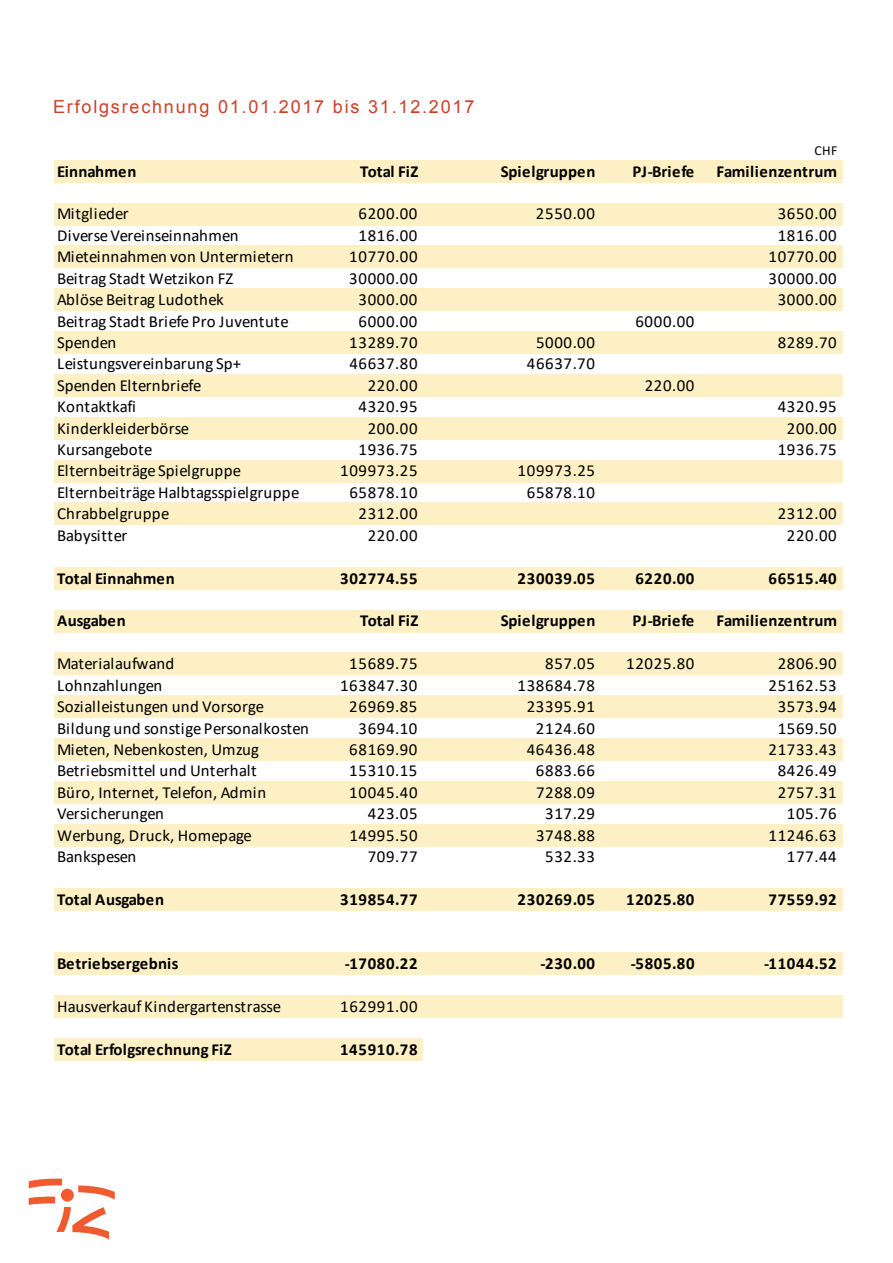
<style>
.page{position:relative;width:893px;height:1263px;background:#fff}
.page>*{position:absolute;margin:0;border:0;box-sizing:border-box;transform-origin:0 0}
.t1{font:18px "Arial";letter-spacing:.1em;color:#ce3f27}
.t2{font:16.8px "Calibri";letter-spacing:.025em;color:#000001}
.t3{font:700 16.8px "Calibri";letter-spacing:.025em;color:#000001}
.t4{font:16.8px "Calibri";letter-spacing:-.005em;color:#000001}
.t5{font:700 16.8px "Calibri";color:#000001}
.t6{font:16.8px "Calibri";color:#000001}
.t7{font:16.8px "Calibri";letter-spacing:-.025em;color:#000001}
.t8{font:13.8px "Calibri";color:#000001}
</style>
<div class="page">
<div style="left:54px;top:160px;width:788px;height:23px;background:#fdf0c4"></div>
<div style="left:54px;top:203px;width:788px;height:22px;background:#fdf0c4"></div>
<div style="left:54px;top:245px;width:788px;height:23px;background:#fdf0c4"></div>
<div style="left:54px;top:288px;width:788px;height:23px;background:#fdf0c4"></div>
<div style="left:54px;top:331px;width:788px;height:23px;background:#fdf0c4"></div>
<div style="left:54px;top:374px;width:788px;height:23px;background:#fdf0c4"></div>
<div style="left:54px;top:417px;width:788px;height:23px;background:#fdf0c4"></div>
<div style="left:54px;top:460px;width:788px;height:23px;background:#fdf0c4"></div>
<div style="left:54px;top:502px;width:788px;height:23px;background:#fdf0c4"></div>
<div style="left:54px;top:567px;width:788px;height:23px;background:#fdf0c4"></div>
<div style="left:54px;top:609px;width:788px;height:23px;background:#fdf0c4"></div>
<div style="left:54px;top:652px;width:788px;height:23px;background:#fdf0c4"></div>
<div style="left:54px;top:695px;width:788px;height:23px;background:#fdf0c4"></div>
<div style="left:54px;top:738px;width:788px;height:23px;background:#fdf0c4"></div>
<div style="left:54px;top:781px;width:788px;height:23px;background:#fdf0c4"></div>
<div style="left:54px;top:824px;width:788px;height:23px;background:#fdf0c4"></div>
<div style="left:54px;top:888px;width:788px;height:23px;background:#fdf0c4"></div>
<div style="left:54px;top:952px;width:788px;height:23px;background:#fdf0c4"></div>
<div style="left:54px;top:995px;width:788px;height:23px;background:#fdf0c4"></div>
<div style="left:54px;top:1038px;width:369px;height:23px;background:#fdf0c4"></div>
<svg style="left:29px;top:1178px;width:86px;height:61px"></svg>
<p class="t1" style="left:53px;top:95px;width:423px">Erfolgsrechnung 01.01.2017 bis 31.12.2017</p>
<p class="t8" style="left:814px;top:141px;width:25px">CHF</p>
<p class="t3" style="left:57px;top:159px;width:81px">Einnahmen</p>
<p class="t5" style="left:360px;top:159px;width:60px">Total FiZ</p>
<p class="t3" style="left:501px;top:159px;width:96px">Spielgruppen</p>
<p class="t3" style="left:632px;top:159px;width:63px">PJ-Briefe</p>
<p class="t3" style="left:716px;top:159px;width:122px">Familienzentrum</p>
<p class="t2" style="left:57px;top:202px;width:73px">Mitglieder</p>
<p class="t2" style="left:358px;top:202px;width:61px">6200.00</p>
<p class="t2" style="left:536px;top:202px;width:61px">2550.00</p>
<p class="t2" style="left:778px;top:202px;width:61px">3650.00</p>
<p class="t2" style="left:57px;top:224px;width:183px">Diverse Vereinseinnahmen</p>
<p class="t2" style="left:358px;top:224px;width:61px">1816.00</p>
<p class="t2" style="left:778px;top:224px;width:61px">1816.00</p>
<p class="t2" style="left:57px;top:245px;width:238px">Mieteinnahmen von Untermietern</p>
<p class="t2" style="left:349px;top:245px;width:70px">10770.00</p>
<p class="t2" style="left:769px;top:245px;width:70px">10770.00</p>
<p class="t2" style="left:57px;top:266px;width:178px">Beitrag Stadt Wetzikon FZ</p>
<p class="t2" style="left:349px;top:266px;width:70px">30000.00</p>
<p class="t2" style="left:769px;top:266px;width:70px">30000.00</p>
<p class="t2" style="left:57px;top:288px;width:168px">Ablöse Beitrag Ludothek</p>
<p class="t2" style="left:358px;top:288px;width:61px">3000.00</p>
<p class="t2" style="left:778px;top:288px;width:61px">3000.00</p>
<p class="t2" style="left:57px;top:309px;width:233px">Beitrag Stadt Briefe Pro Juventute</p>
<p class="t2" style="left:358px;top:309px;width:61px">6000.00</p>
<p class="t2" style="left:635px;top:309px;width:61px">6000.00</p>
<p class="t2" style="left:57px;top:331px;width:61px">Spenden</p>
<p class="t2" style="left:349px;top:331px;width:70px">13289.70</p>
<p class="t2" style="left:536px;top:331px;width:61px">5000.00</p>
<p class="t2" style="left:778px;top:331px;width:61px">8289.70</p>
<p class="t2" style="left:57px;top:352px;width:186px">Leistungsvereinbarung Sp+</p>
<p class="t2" style="left:349px;top:352px;width:70px">46637.80</p>
<p class="t2" style="left:527px;top:352px;width:70px">46637.70</p>
<p class="t2" style="left:57px;top:374px;width:146px">Spenden Elternbriefe</p>
<p class="t2" style="left:368px;top:374px;width:51px">220.00</p>
<p class="t2" style="left:645px;top:374px;width:51px">220.00</p>
<p class="t2" style="left:57px;top:395px;width:80px">Kontaktkafi</p>
<p class="t2" style="left:359px;top:395px;width:61px">4320.95</p>
<p class="t2" style="left:778px;top:395px;width:61px">4320.95</p>
<p class="t2" style="left:57px;top:416px;width:134px">Kinderkleiderbörse</p>
<p class="t2" style="left:368px;top:416px;width:51px">200.00</p>
<p class="t2" style="left:787px;top:416px;width:51px">200.00</p>
<p class="t2" style="left:57px;top:438px;width:97px">Kursangebote</p>
<p class="t2" style="left:359px;top:438px;width:61px">1936.75</p>
<p class="t2" style="left:778px;top:438px;width:61px">1936.75</p>
<p class="t2" style="left:57px;top:459px;width:186px">Elternbeiträge Spielgruppe</p>
<p class="t2" style="left:340px;top:459px;width:79px">109973.25</p>
<p class="t2" style="left:518px;top:459px;width:79px">109973.25</p>
<p class="t2" style="left:57px;top:481px;width:244px">Elternbeiträge Halbtagsspielgruppe</p>
<p class="t2" style="left:349px;top:481px;width:70px">65878.10</p>
<p class="t2" style="left:527px;top:481px;width:70px">65878.10</p>
<p class="t2" style="left:57px;top:502px;width:114px">Chrabbelgruppe</p>
<p class="t2" style="left:358px;top:502px;width:61px">2312.00</p>
<p class="t2" style="left:778px;top:502px;width:61px">2312.00</p>
<p class="t6" style="left:57px;top:523px;width:72px">Babysitter</p>
<p class="t2" style="left:368px;top:523px;width:51px">220.00</p>
<p class="t2" style="left:787px;top:523px;width:51px">220.00</p>
<p class="t3" style="left:57px;top:566px;width:119px">Total Einnahmen</p>
<p class="t3" style="left:340px;top:566px;width:79px">302774.55</p>
<p class="t3" style="left:518px;top:566px;width:79px">230039.05</p>
<p class="t3" style="left:635px;top:566px;width:61px">6220.00</p>
<p class="t3" style="left:769px;top:566px;width:70px">66515.40</p>
<p class="t3" style="left:57px;top:609px;width:70px">Ausgaben</p>
<p class="t5" style="left:360px;top:609px;width:60px">Total FiZ</p>
<p class="t3" style="left:501px;top:609px;width:96px">Spielgruppen</p>
<p class="t3" style="left:632px;top:609px;width:63px">PJ-Briefe</p>
<p class="t3" style="left:716px;top:609px;width:122px">Familienzentrum</p>
<p class="t4" style="left:57px;top:652px;width:119px">Materialaufwand</p>
<p class="t2" style="left:349px;top:652px;width:70px">15689.75</p>
<p class="t2" style="left:545px;top:652px;width:51px">857.05</p>
<p class="t2" style="left:626px;top:652px;width:70px">12025.80</p>
<p class="t2" style="left:778px;top:652px;width:61px">2806.90</p>
<p class="t2" style="left:57px;top:673px;width:107px">Lohnzahlungen</p>
<p class="t2" style="left:340px;top:673px;width:79px">163847.30</p>
<p class="t2" style="left:518px;top:673px;width:79px">138684.78</p>
<p class="t2" style="left:768px;top:673px;width:70px">25162.53</p>
<p class="t2" style="left:57px;top:695px;width:209px">Sozialleistungen und Vorsorge</p>
<p class="t2" style="left:349px;top:695px;width:70px">26969.85</p>
<p class="t2" style="left:527px;top:695px;width:70px">23395.91</p>
<p class="t2" style="left:778px;top:695px;width:61px">3573.94</p>
<p class="t2" style="left:57px;top:716px;width:253px">Bildung und sonstige Personalkosten</p>
<p class="t2" style="left:358px;top:716px;width:61px">3694.10</p>
<p class="t2" style="left:536px;top:716px;width:61px">2124.60</p>
<p class="t2" style="left:778px;top:716px;width:61px">1569.50</p>
<p class="t4" style="left:57px;top:738px;width:204px">Mieten, Nebenkosten, Umzug</p>
<p class="t2" style="left:349px;top:738px;width:70px">68169.90</p>
<p class="t2" style="left:527px;top:738px;width:70px">46436.48</p>
<p class="t2" style="left:768px;top:738px;width:70px">21733.43</p>
<p class="t2" style="left:57px;top:759px;width:201px">Betriebsmittel und Unterhalt</p>
<p class="t2" style="left:349px;top:759px;width:70px">15310.15</p>
<p class="t2" style="left:536px;top:759px;width:61px">6883.66</p>
<p class="t2" style="left:778px;top:759px;width:61px">8426.49</p>
<p class="t2" style="left:57px;top:781px;width:211px">Büro, Internet, Telefon, Admin</p>
<p class="t2" style="left:349px;top:781px;width:70px">10045.40</p>
<p class="t2" style="left:536px;top:781px;width:61px">7288.09</p>
<p class="t2" style="left:778px;top:781px;width:61px">2757.31</p>
<p class="t2" style="left:57px;top:802px;width:108px">Versicherungen</p>
<p class="t2" style="left:368px;top:802px;width:51px">423.05</p>
<p class="t2" style="left:545px;top:802px;width:51px">317.29</p>
<p class="t2" style="left:787px;top:802px;width:51px">105.76</p>
<p class="t2" style="left:57px;top:823px;width:196px">Werbung, Druck, Homepage</p>
<p class="t2" style="left:349px;top:823px;width:70px">14995.50</p>
<p class="t2" style="left:536px;top:823px;width:61px">3748.88</p>
<p class="t2" style="left:769px;top:823px;width:70px">11246.63</p>
<p class="t7" style="left:57px;top:845px;width:81px">Bankspesen</p>
<p class="t2" style="left:368px;top:845px;width:51px">709.77</p>
<p class="t2" style="left:545px;top:845px;width:51px">532.33</p>
<p class="t2" style="left:787px;top:845px;width:51px">177.44</p>
<p class="t3" style="left:57px;top:887px;width:108px">Total Ausgaben</p>
<p class="t3" style="left:340px;top:887px;width:79px">319854.77</p>
<p class="t3" style="left:518px;top:887px;width:79px">230269.05</p>
<p class="t3" style="left:626px;top:887px;width:70px">12025.80</p>
<p class="t3" style="left:769px;top:887px;width:70px">77559.92</p>
<p class="t3" style="left:57px;top:952px;width:123px">Betriebsergebnis</p>
<p class="t3" style="left:345px;top:952px;width:74px">-17080.22</p>
<p class="t3" style="left:541px;top:952px;width:56px">-230.00</p>
<p class="t3" style="left:631px;top:952px;width:65px">-5805.80</p>
<p class="t3" style="left:764px;top:952px;width:74px">-11044.52</p>
<p class="t2" style="left:57px;top:995px;width:225px">Hausverkauf Kindergartenstrasse</p>
<p class="t2" style="left:340px;top:995px;width:79px">162991.00</p>
<p class="t3" style="left:57px;top:1037px;width:176px">Total Erfolgsrechnung FiZ</p>
<p class="t3" style="left:340px;top:1037px;width:79px">145910.78</p>
</div>
